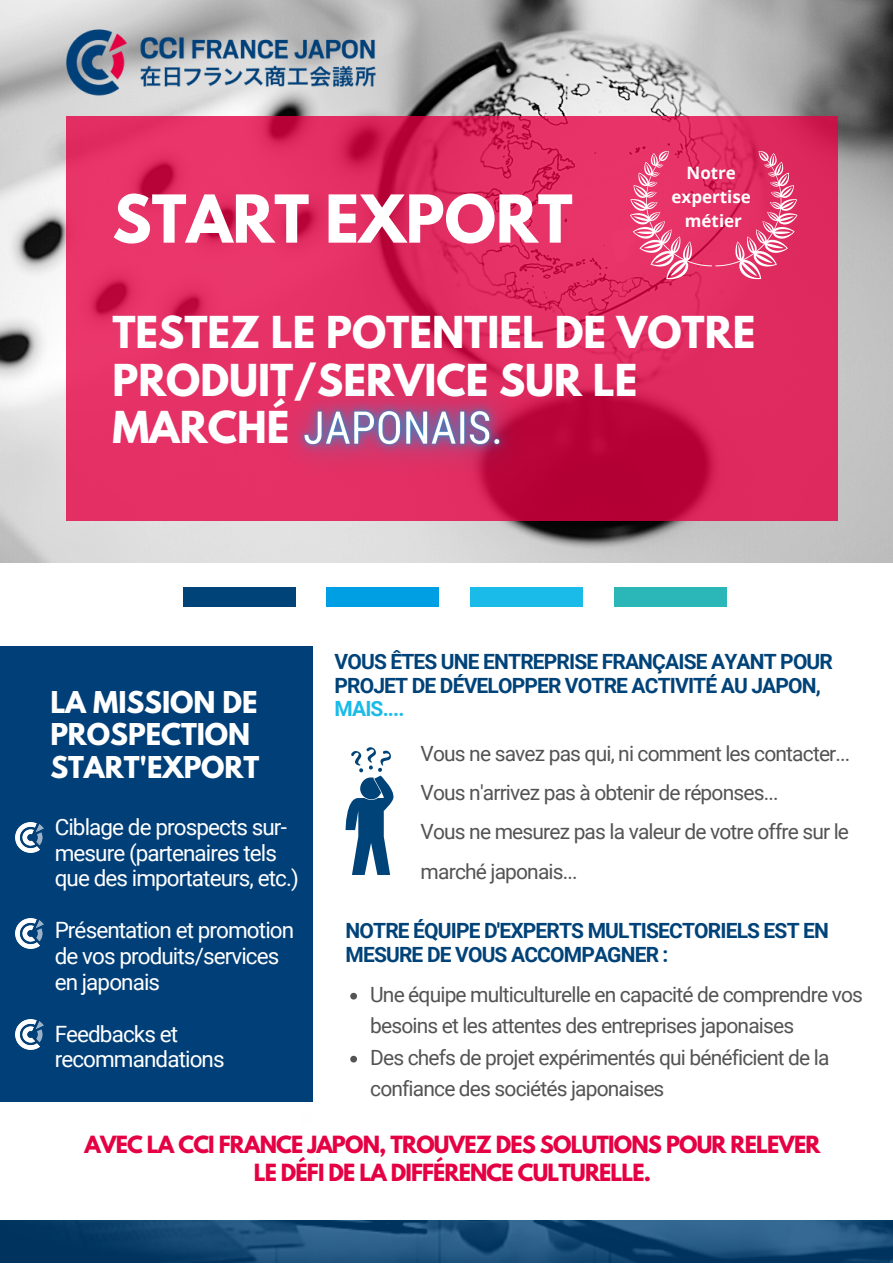
<style>
.page{position:relative;width:893px;height:1264px;background:#fff}
.page>*{position:absolute;margin:0;border:0;box-sizing:border-box;transform-origin:0 0}
.t1{font:700 58.5px "League Spartan";color:#fff}
.t2{font:700 39px/47.2px "League Spartan";color:#fff}
.t3{font:700 26.7px/32.1px "League Spartan";letter-spacing:-.005em;color:#fff}
.t4{font:22.5px/25.8px "Roboto";letter-spacing:-.04em;color:#fff}
.t5{font:21px/31.5px "Roboto";letter-spacing:-.04em;color:#545454}
.t6{font:700 21px/23.5px "Roboto";letter-spacing:-.04em;color:#004379}
.t7{font:700 21px "League Spartan";letter-spacing:-.04em;color:#e50043}
.t8{font:700 16.95px "Open Sans";color:#fff}
.s1{color:#1bbbe9}
</style>
<div class="page">
<img style="left:0;top:0;width:892px;height:562px">
<div style="left:0;top:646px;width:312px;height:455px;background:#003f78"></div>
<img style="left:51px;top:14px;width:340px;height:96px">
<div style="left:183px;top:587px;width:112px;height:19px;background:#004379"></div>
<div style="left:326px;top:587px;width:113px;height:19px;background:#009fe3"></div>
<div style="left:470px;top:587px;width:112px;height:19px;background:#1bbbe9"></div>
<div style="left:614px;top:587px;width:112px;height:19px;background:#2bb6b7"></div>
<svg style="left:67px;top:116px;width:770px;height:404px;background:#dd295e"></svg>
<svg style="left:630px;top:151px;width:167px;height:128px;background:#e64b79"></svg>
<svg style="left:345px;top:747px;width:49px;height:128px"></svg>
<img style="left:16px;top:918px;width:28px;height:30px">
<img style="left:16px;top:1019px;width:28px;height:30px">
<img style="left:16px;top:822px;width:28px;height:30px">
<svg style="left:0;top:1220px;width:892px;height:42px;background:#184c76"></svg>
<img style="left:242px;top:342px;width:321px;height:173px">
<svg style="left:350px;top:992px;width:7px;height:7px"></svg>
<svg style="left:350px;top:1055px;width:7px;height:7px"></svg>
<p class="t1" style="left:112px;top:190px;width:462px">START EXPORT</p>
<p class="t8" style="left:686px;top:161px;width:51px">Notre</p>
<p class="t8" style="left:671px;top:185px;width:81px">expertise</p>
<p class="t8" style="left:685px;top:208px;width:58px">métier</p>
<p class="t2" style="left:112px;top:314px;width:644px">TESTEZ LE POTENTIEL DE VOTRE<br>PRODUIT/SERVICE SUR LE<br>MARCHÉ</p>
<p class="t3" style="left:50px;top:690px;width:210px">LA MISSION DE<br>PROSPECTION<br>START'EXPORT</p>
<p class="t4" style="left:55px;top:814px;width:246px">Ciblage de prospects sur&shy;mesure (partenaires tels que des importateurs, etc.)</p>
<p class="t4" style="left:55px;top:917px;width:241px">Présentation et promotion de vos produits/services en japonais</p>
<p class="t4" style="left:55px;top:1020px;width:171px">Feedbacks et recommandations</p>
<p class="t6" style="left:334px;top:650px;width:500px">VOUS ÊTES UNE ENTREPRISE FRANÇAISE AYANT POUR<br>PROJET DE DÉVELOPPER VOTRE ACTIVITÉ AU JAPON,<br><span class="s1">MAIS....</span></p>
<p class="t5" style="left:420px;top:737px;width:431px">Vous ne savez pas qui, ni comment les contacter...</p>
<p class="t5" style="left:420px;top:777px;width:359px">Vous n'arrivez pas à obtenir de réponses...</p>
<p class="t5" style="left:420px;top:812px;width:430px;line-height:39.3px">Vous ne mesurez pas la valeur de votre offre sur le marché japonais...</p>
<p class="t6" style="left:345px;top:919px;width:485px">NOTRE ÉQUIPE D'EXPERTS MULTISECTORIELS EST EN<br>MESURE DE VOUS ACCOMPAGNER :</p>
<p class="t5" style="left:370px;top:978px;width:494px">Une équipe multiculturelle en capacité de comprendre vos besoins et les attentes des entreprises japonaises</p>
<p class="t5" style="left:370px;top:1041px;width:461px">Des chefs de projet expérimentés qui bénéficient de la confiance des sociétés japonaises</p>
<p class="t7" style="left:84px;top:1134px;width:737px">AVEC LA CCI FRANCE JAPON, TROUVEZ DES SOLUTIONS POUR RELEVER</p>
<p class="t7" style="left:254px;top:1162px;width:399px">LE DÉFI DE LA DIFFÉRENCE CULTURELLE.</p>
</div>
